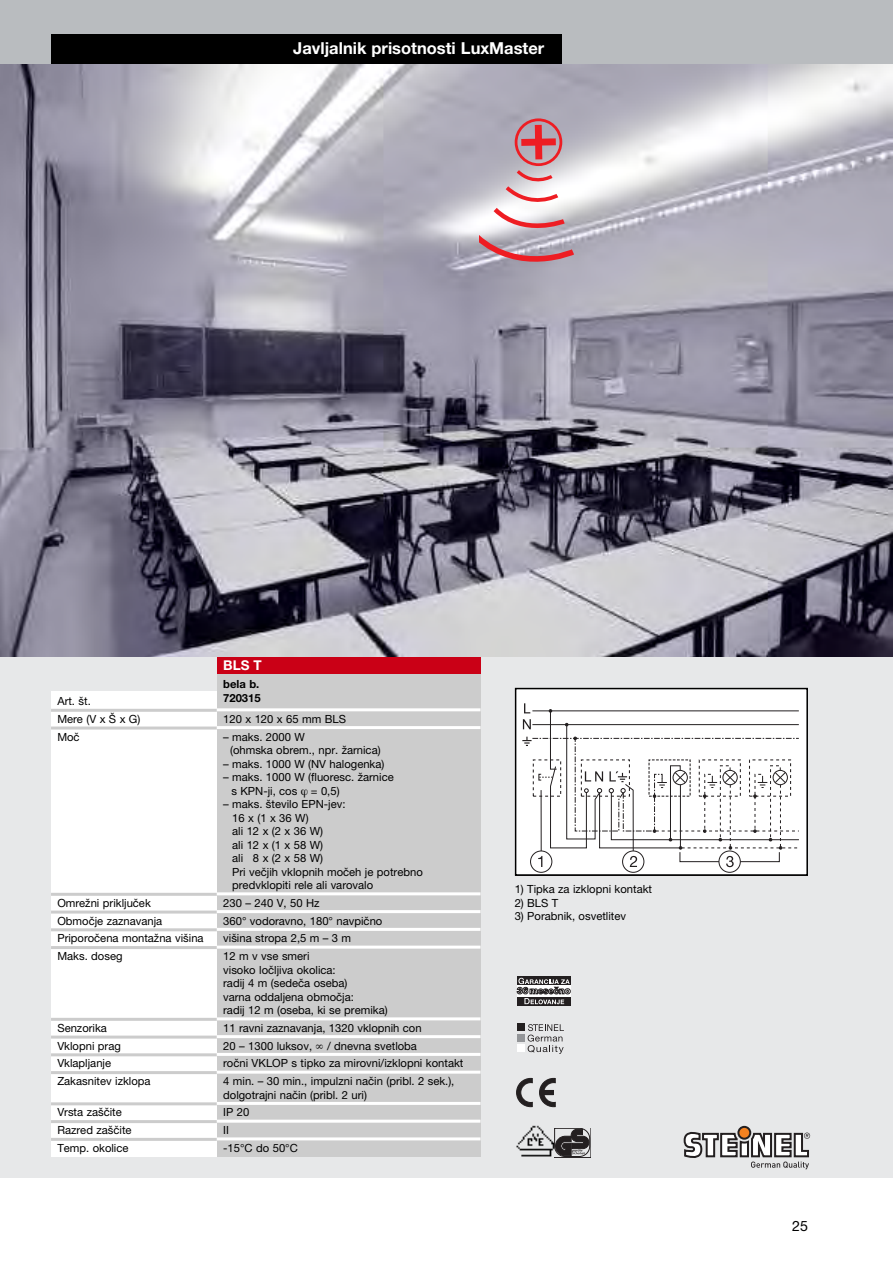
<style>
.page{position:relative;width:893px;height:1263px;background:#fff}
.page>*{position:absolute;margin:0;border:0;box-sizing:border-box;transform-origin:0 0}
.t1{font:700 16.5px "Helvetica Neue CELT";color:#fff}
.t2{font:14.25px "Helvetica Neue LT Pro";color:#000}
.t3{font:700 13.5px "Helvetica Neue LT Pro";color:#fff}
.t4{font:11.25px/17.7px "Helvetica Neue CELT";color:#000}
.t5{font:700 11.25px/14.5px "Helvetica Neue CELT";color:#000}
</style>
<div class="page">
<img style="left:0;top:64px;width:893px;height:593px">
<svg style="left:479px;top:118px;width:100px;height:154px"></svg>
<div style="left:0;top:657px;width:893px;height:521px;background:#e7e8e9"></div>
<div style="left:0;top:0;width:893px;height:64px;background:#b9bcbf"></div>
<div style="left:51px;top:34px;width:510px;height:30px;background:#000"></div>
<div style="left:217px;top:657px;width:263px;height:17px;background:#ca0016"></div>
<div style="left:51px;top:691px;width:166px;height:466px;background:#fff"></div>
<hr style="left:51px;top:709px;width:166px;height:3px;background:#ccc">
<hr style="left:51px;top:726px;width:166px;height:3px;background:#ccc">
<hr style="left:51px;top:893px;width:166px;height:3px;background:#ccc">
<hr style="left:51px;top:910px;width:166px;height:3px;background:#ccc">
<hr style="left:51px;top:928px;width:166px;height:3px;background:#ccc">
<hr style="left:51px;top:946px;width:166px;height:3px;background:#ccc">
<hr style="left:51px;top:1018px;width:166px;height:3px;background:#ccc">
<hr style="left:51px;top:1035px;width:166px;height:3px;background:#ccc">
<hr style="left:51px;top:1053px;width:166px;height:3px;background:#ccc">
<hr style="left:51px;top:1071px;width:166px;height:3px;background:#ccc">
<hr style="left:51px;top:1102px;width:166px;height:3px;background:#ccc">
<hr style="left:51px;top:1120px;width:166px;height:3px;background:#ccc">
<hr style="left:51px;top:1138px;width:166px;height:3px;background:#ccc">
<div style="left:217px;top:674px;width:263px;height:35px;background:#ccc"></div>
<div style="left:518px;top:691px;width:287px;height:182px;background:#fff"></div>
<div style="left:623px;top:851px;width:21px;height:21px;background:#fff;border-radius:50%"></div>
<div style="left:622px;top:851px;width:22px;height:22px;border:1px solid #231f20;border-radius:50%"></div>
<svg style="left:530px;top:851px;width:22px;height:21px"></svg>
<div style="left:530px;top:851px;width:22px;height:22px;border:1px solid #231f20;border-radius:50%"></div>
<svg style="left:719px;top:851px;width:21px;height:21px"></svg>
<div style="left:719px;top:851px;width:22px;height:22px;border:1px solid #231f20;border-radius:50%"></div>
<svg style="left:522px;top:703px;width:278px;height:164px;background:#edecec"></svg>
<div style="left:515px;top:688px;width:293px;height:188px;border:2px solid #000"></div>
<svg style="left:528px;top:1024px;width:36px;height:30px"></svg>
<div style="left:518px;top:1024px;width:7px;height:7px;background:#231f20"></div>
<div style="left:518px;top:1034px;width:7px;height:7px;background:#939598"></div>
<div style="left:518px;top:1045px;width:7px;height:7px;background:#fff"></div>
<svg style="left:517px;top:1078px;width:15px;height:29px"></svg>
<svg style="left:539px;top:1078px;width:16px;height:29px"></svg>
<img style="left:516px;top:1125px;width:39px;height:33px">
<svg style="left:554px;top:1128px;width:36px;height:29px"></svg>
<svg style="left:738px;top:1127px;width:12px;height:12px"></svg>
<div style="left:737px;top:1126px;width:14px;height:14px;border:2px solid #231f20;border-radius:50%"></div>
<svg style="left:684px;top:1131px;width:126px;height:38px"></svg>
<svg style="left:570px;top:985px;width:1px;height:12px"></svg>
<div style="left:217px;top:687px;width:263px;height:470px;background:#ccc"></div>
<hr style="left:217px;top:708px;width:263px;height:3px;background:#fff">
<hr style="left:217px;top:726px;width:263px;height:3px;background:#fff">
<hr style="left:217px;top:892px;width:263px;height:3px;background:#fff">
<hr style="left:217px;top:910px;width:263px;height:3px;background:#fff">
<hr style="left:217px;top:928px;width:263px;height:3px;background:#fff">
<hr style="left:217px;top:946px;width:263px;height:3px;background:#fff">
<hr style="left:217px;top:1017px;width:263px;height:3px;background:#fff">
<hr style="left:217px;top:1035px;width:263px;height:3px;background:#fff">
<hr style="left:217px;top:1053px;width:263px;height:3px;background:#fff">
<hr style="left:217px;top:1071px;width:263px;height:3px;background:#fff">
<hr style="left:217px;top:1102px;width:263px;height:3px;background:#fff">
<hr style="left:217px;top:1120px;width:263px;height:3px;background:#fff">
<hr style="left:217px;top:1137px;width:263px;height:3px;background:#fff">
<svg style="left:517px;top:997px;width:54px;height:9px"></svg>
<div style="left:517px;top:976px;width:54px;height:9px;background:#231f20"></div>
<svg style="left:517px;top:978px;width:53px;height:26px"></svg>
<h1 class="t1" style="left:293px;top:43px;width:253px">Javljalnik prisotnosti LuxMaster</h1>
<p class="t4" style="left:57px;top:693px;width:84px">Art. št.<br>Mere (V x Š x G)<br>Moč</p>
<p class="t4" style="left:57px;top:895px;width:148px">Omrežni priključek<br>Območje zaznavanja<br>Priporočena montažna višina<br>Maks. doseg</p>
<p class="t4" style="left:57px;top:1020px;width:95px">Senzorika<br>Vklopni prag<br>Vklapljanje<br>Zakasnitev izklopa</p>
<p class="t4" style="left:57px;top:1105px;width:76px">Vrsta zaščite<br>Razred zaščite<br>Temp. okolice</p>
<p class="t3" style="left:223px;top:660px;width:40px">BLS T</p>
<p class="t5" style="left:223px;top:677px;width:39px">bela b.<br>720315</p>
<p class="t4" style="left:223px;top:711px;width:124px">120 x 120 x 65 mm BLS</p>
<p class="t4" style="left:230px;top:731px;width:152px;line-height:13.5px;text-indent:-7px">– maks. 2000 W<br>(ohmska obrem., npr. žarnica)</p>
<p class="t4" style="left:223px;top:756px;width:163px">– maks. 1000 W (NV halogenka)</p>
<p class="t4" style="left:231px;top:771px;width:164px;line-height:13.5px;text-indent:-8px">– maks. 1000 W (fluoresc. žarnice s KPN-ji, cos = 0,5)</p>
<p class="t4" style="left:232px;top:798px;width:192px;line-height:13.5px;text-indent:-9px">– maks. število EPN-jev:<br>16 x (1 x 36 W)<br>ali 12 x (2 x 36 W)<br>ali 12 x (1 x 58 W)<br>ali 8 x (2 x 58 W)<br>Pri večjih vklopnih močeh je potrebno predvklopiti rele ali varovalo</p>
<p class="t4" style="left:223px;top:895px;width:161px">230 – 240 V, 50 Hz<br>360° vodoravno, 180° navpično višina stropa 2,5 m – 3 m<br>12 m v vse smeri</p>
<p class="t4" style="left:223px;top:964px;width:166px;line-height:13.5px">visoko ločljiva okolica:<br>radij 4 m (sedeča oseba)<br>varna oddaljena območja:<br>radij 12 m (oseba, ki se premika)</p>
<p class="t4" style="left:223px;top:1020px;width:242px">11 ravni zaznavanja, 1320 vklopnih con<br>20 – 1300 luksov, ∞ / dnevna svetloba<br>ročni VKLOP s tipko za mirovni/izklopni kontakt 4 min. – 30 min., impulzni način (pribl. 2 sek.),</p>
<p class="t4" style="left:223px;top:1087px;width:145px">dolgotrajni način (pribl. 2 uri)<br>IP 20<br>II<br>-15°C do 50°C</p>
<p class="t4" style="left:515px;top:882px;width:139px">1) Tipka za izklopni kontakt</p>
<p class="t4" style="left:515px;top:895px;width:45px">2) BLS T</p>
<p class="t4" style="left:515px;top:909px;width:113px">3) Porabnik, osvetlitev</p>
<p class="t2" style="left:792px;top:1220px;width:17px">25</p>
</div>
